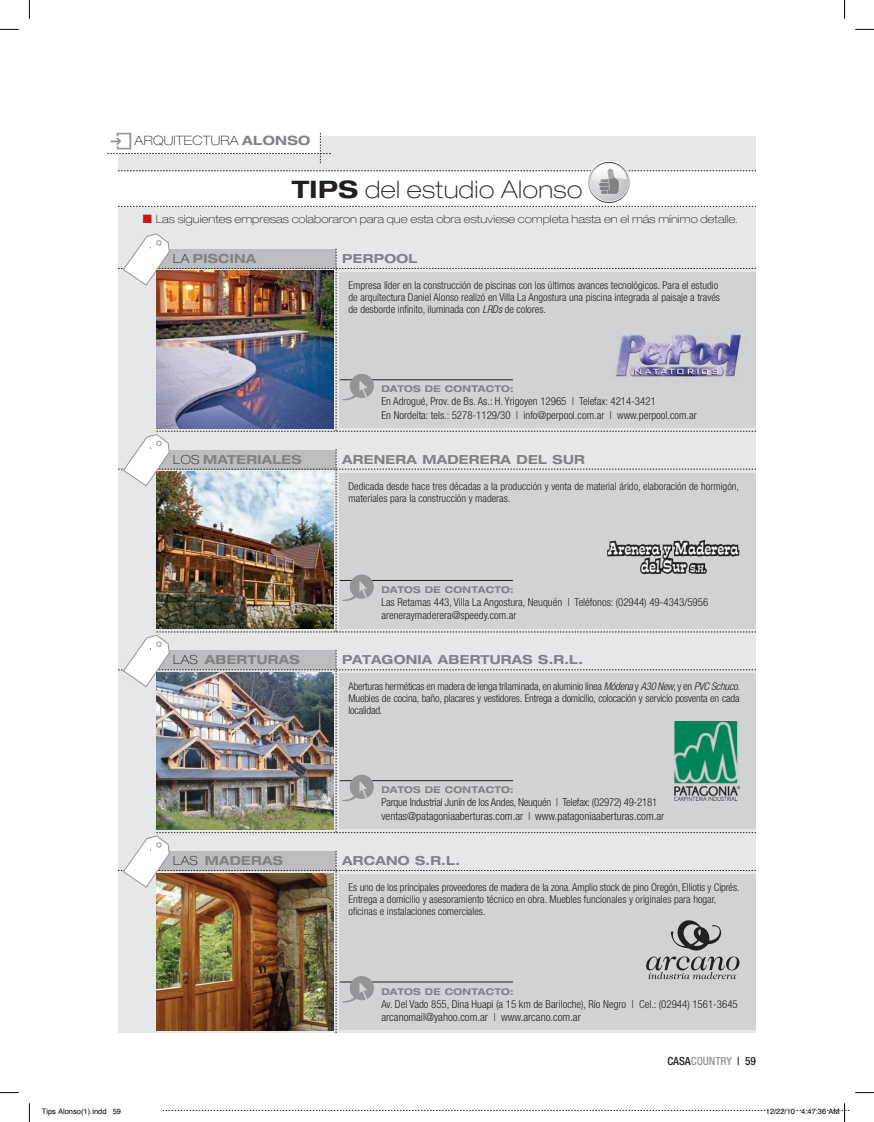
<style>
.page{position:relative;width:874px;height:1122px;background:#fff}
.page>*{position:absolute;margin:0;border:0;box-sizing:border-box;transform-origin:0 0}
.t1{font:100 expanded 24.12px "Helvetica Neue LT Std";letter-spacing:.02em;color:#231f20}
.t2{font:100 expanded 12.88px "Helvetica Neue LT Std";letter-spacing:.02em;color:#231f20}
.t3{font:700 expanded 12.5px "Helvetica Neue LT Std";letter-spacing:.02em;color:#808285}
.t4{font:300 condensed 11.25px "Helvetica Neue LT Std";color:#231f20}
.t5{font:100 expanded 11.25px "Helvetica Neue LT Std";color:#231f20}
.t6{font:500 condensed 11.25px "Helvetica Neue LT Std";color:#231f20}
.t7{font:300 condensed 10.88px/13.1px "Helvetica Neue LT Std";color:#231f20}
.t8{font:300 condensed 10.88px "Helvetica Neue LT Std";letter-spacing:-.02em;color:#231f20}
.t9{font:300 condensed 10.62px/12.1px "Helvetica Neue LT Std";color:#231f20}
.t10{font:700 expanded 9.25px "Helvetica Neue LT Std";letter-spacing:.02em;color:#808285}
.t11{font:7.5px "Helvetica";color:#000}
.s1{font-weight:700;color:#808285}
.s2{font-weight:700}
.s3{color:#cd151d}
.s4{font-weight:100;color:#231f20}
.s5{font-style:italic}
.s6{font-size:10.88px}
.s7{color:#939598}
</style>
<div class="page">
<div style="left:118px;top:136px;width:638px;height:896px;background:#e6e7e9"></div>
<div style="left:118px;top:171px;width:686px;height:36px;background:#fff"></div>
<svg style="left:118px;top:206px;width:638px;height:1px"></svg>
<svg style="left:588px;top:161px;width:42px;height:42px"></svg>
<svg style="left:589px;top:162px;width:40px;height:40px"></svg>
<div style="left:590px;top:163px;width:38px;height:38px;background:#cbccce;border-radius:19px"></div>
<svg style="left:107px;top:133px;width:649px;height:61px"></svg>
<img style="left:118px;top:233px;width:638px;height:800px">
<svg style="left:0;top:29px;width:19px;height:1px"></svg>
<svg style="left:855px;top:29px;width:19px;height:1px"></svg>
<svg style="left:0;top:1092px;width:19px;height:1px"></svg>
<svg style="left:855px;top:1092px;width:19px;height:1px"></svg>
<svg style="left:29px;top:0;width:1px;height:19px"></svg>
<svg style="left:29px;top:1103px;width:1px;height:19px"></svg>
<svg style="left:844px;top:0;width:1px;height:19px"></svg>
<svg style="left:163px;top:1103px;width:686px;height:19px"></svg>
<p class="t2" style="left:135px;top:133px;width:177px">ARQUITECTURA <span class="s1">ALONSO</span></p>
<h1 class="t1" style="left:292px;top:175px;width:292px"><span class="s2">TIPS</span> del estudio Alonso</h1>
<p class="t5" style="left:143px;top:212px;width:596px"><span class="s3">■</span> Las siguientes empresas colaboraron para que esta obra estuviese completa hasta en el más mínimo detalle.</p>
<p class="t3" style="left:173px;top:251px;width:85px"><span class="s4">LA</span> PISCINA</p>
<p class="t9" style="left:348px;top:279px;width:373px">Empresa líder en la construcción de piscinas con los últimos avances tecnológicos. Para el estudio de arquitectura Daniel Alonso realizó en Villa La Angostura una piscina integrada al paisaje a través de desborde infinito, iluminada con <span class="s5">LRDs</span> de colores.</p>
<p class="t3" style="left:342px;top:251px;width:77px">PERPOOL</p>
<p class="t10" style="left:381px;top:383px;width:134px">DATOS DE CONTACTO:</p>
<p class="t7" style="left:381px;top:395px;width:317px">En Adrogué, Prov. de Bs. As.: H. Yrigoyen 12965 | Telefax: 4214-3421<br>En Nordelta: tels.: 5278-1129/30 | info@perpool.com.ar | www.perpool.com.ar</p>
<p class="t3" style="left:173px;top:451px;width:130px"><span class="s4">LOS</span> MATERIALES</p>
<p class="t3" style="left:342px;top:451px;width:244px">ARENERA MADERERA DEL SUR</p>
<p class="t9" style="left:348px;top:480px;width:392px">Dedicada desde hace tres décadas a la producción y venta de material árido, elaboración de hormigón, materiales para la construcción y maderas.</p>
<p class="t10" style="left:381px;top:584px;width:134px">DATOS DE CONTACTO:</p>
<p class="t7" style="left:381px;top:596px;width:328px">Las Retamas 443, Villa La Angostura, Neuquén | Teléfonos: (02944) 49-4343/5956 areneraymaderera@speedy.com.ar</p>
<p class="t3" style="left:173px;top:652px;width:128px"><span class="s4">LAS</span> ABERTURAS</p>
<p class="t3" style="left:342px;top:652px;width:242px">PATAGONIA ABERTURAS S.R.L.</p>
<p class="t9" style="left:348px;top:680px;width:393px;text-align:justify">Aberturas herméticas en madera de lenga trilaminada, en aluminio línea <span class="s5">Módena</span> y <span class="s5">A30 New</span>, y en <span class="s5">PVC Schuco</span>.<br>Muebles de cocina, baño, placares y vestidores. Entrega a domicilio, colocación y servicio posventa en cada localidad.</p>
<p class="t10" style="left:381px;top:784px;width:134px">DATOS DE CONTACTO:</p>
<p class="t8" style="left:381px;top:796px;width:278px">Parque Industrial Junín de los Andes, Neuquén | Telefax: (02972) 49-2181</p>
<p class="t4" style="left:381px;top:809px;width:284px">ventas@patagoniaaberturas.com.ar <span class="s6">|</span> www.patagoniaaberturas.com.ar</p>
<p class="t3" style="left:173px;top:853px;width:111px"><span class="s4">LAS</span> MADERAS</p>
<p class="t3" style="left:342px;top:853px;width:119px">ARCANO S.R.L.</p>
<p class="t9" style="left:348px;top:881px;width:392px">Es uno de los principales proveedores de madera de la zona. Amplio stock de pino Oregón, Elliotis y Ciprés.<br>Entrega a domicilio y asesoramiento técnico en obra. Muebles funcionales y originales para hogar, oficinas e instalaciones comerciales.</p>
<p class="t10" style="left:381px;top:985px;width:134px">DATOS DE CONTACTO:</p>
<p class="t7" style="left:381px;top:997px;width:358px">Av. Del Vado 855, Dina Huapi (a 15 km de Bariloche), Río Negro | Cel.: (02944) 1561-3645</p>
<p class="t4" style="left:381px;top:1011px;width:201px">arcanomail@yahoo.com.ar <span class="s6">|</span> www.arcano.com.ar</p>
<p class="t6" style="left:667px;top:1054px;width:90px">CASA<span class="s7">COUNTRY</span> | 59</p>
<p class="t11" style="left:42px;top:1106px;width:81px">Tips Alonso(1).indd 59</p>
<p class="t11" style="left:766px;top:1106px;width:75px">12/22/10 4:47:36 AM</p>
</div>
